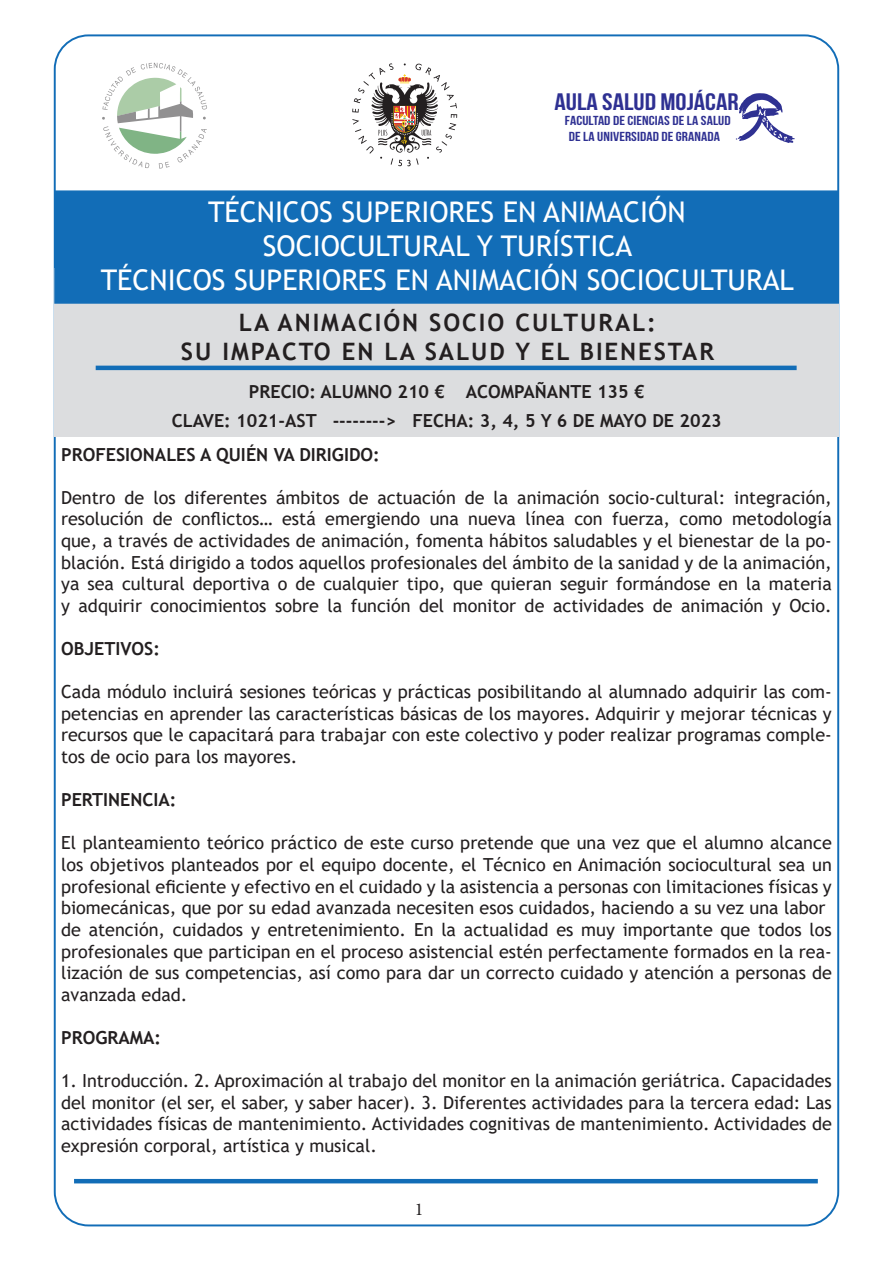
<style>
.page{position:relative;width:893px;height:1263px;background:#fff}
.page>*{position:absolute;margin:0;border:0;box-sizing:border-box;transform-origin:0 0}
.t1{font:28.5px "Trebuchet MS";color:#fff}
.t2{font:700 24px "Trebuchet MS";letter-spacing:.08em;color:#231f20}
.t3{font:23.85px "Bebas Neue";color:#2e3092;scale:1.17 1}
.t4{font:18px/21.6px "Trebuchet MS";color:#231f20;text-align:justify}
.t5{font:700 18px "Trebuchet MS";color:#231f20}
.t6{font:18px "Minion Pro";color:#231f20}
.t7{font:13.05px/15.8px "Bebas Neue";letter-spacing:.005em;color:#2e3092;scale:1.17 1}
</style>
<div class="page">
<hr style="left:74px;top:1179px;width:744px;height:4px;background:#126db7">
<div style="left:54px;top:268px;width:785px;height:169px;background:#dcdddf"></div>
<hr style="left:96px;top:366px;width:701px;height:4px;background:#126db7">
<div style="left:54px;top:190px;width:785px;height:114px;background:#126db7;border:2px solid #126db7"></div>
<svg style="left:352px;top:63px;width:105px;height:103px"></svg>
<svg style="left:102px;top:63px;width:105px;height:106px"></svg>
<svg style="left:736px;top:93px;width:59px;height:50px"></svg>
<p class="t3" style="left:555px;top:88px;width:159px">AULA SALUD MOJÁCAR</p>
<p class="t7" style="left:565px;top:113px;width:143px">FACULTAD DE CIENCIAS DE LA SALUD<br>DE LA UNIVERSIDAD DE GRANADA</p>
<p class="t1" style="left:208px;top:194px;width:479px">TÉCNICOS SUPERIORES EN ANIMACIÓN</p>
<p class="t1" style="left:263px;top:228px;width:371px">SOCIOCULTURAL Y TURÍSTICA</p>
<p class="t1" style="left:101px;top:262px;width:695px">TÉCNICOS SUPERIORES EN ANIMACIÓN SOCIOCULTURAL</p>
<p class="t2" style="left:239px;top:308px;width:419px">LA ANIMACIÓN SOCIO CULTURAL:</p>
<p class="t2" style="left:181px;top:337px;width:535px">SU IMPACTO EN LA SALUD Y EL BIENESTAR</p>
<p class="t5" style="left:249px;top:380px;width:397px">PRECIO: ALUMNO 210 € ACOMPAÑANTE 135 €</p>
<p class="t5" style="left:172px;top:409px;width:551px">CLAVE: 1021-AST --------&gt; FECHA: 3, 4, 5 Y 6 DE MAYO DE 2023</p>
<p class="t5" style="left:61px;top:443px;width:320px">PROFESIONALES A QUIÉN VA DIRIGIDO:</p>
<p class="t4" style="left:61px;top:486px;width:772px">Dentro de los diferentes ámbitos de actuación de la animación socio-cultural: integración,</p>
<p class="t4" style="left:61px;top:508px;width:772px">resolución de conflictos… está emergiendo una nueva línea con fuerza, como metodología que, a través de actividades de animación, fomenta hábitos saludables y el bienestar de la po&shy;blación. Está dirigido a todos aquellos profesionales del ámbito de la sanidad y de la animación, ya sea cultural deportiva o de cualquier tipo, que quieran seguir formándose en la materia y adquirir conocimientos sobre la función del monitor de actividades de animación y Ocio.</p>
<p class="t5" style="left:61px;top:637px;width:100px">OBJETIVOS:</p>
<p class="t4" style="left:61px;top:681px;width:772px">Cada módulo incluirá sesiones teóricas y prácticas posibilitando al alumnado adquirir las com&shy;petencias en aprender las características básicas de los mayores. Adquirir y mejorar técnicas y recursos que le capacitará para trabajar con este colectivo y poder realizar programas comple&shy;tos de ocio para los mayores.</p>
<p class="t5" style="left:61px;top:789px;width:117px">PERTINENCIA:</p>
<p class="t4" style="left:61px;top:832px;width:772px">El planteamiento teórico práctico de este curso pretende que una vez que el alumno alcance los objetivos planteados por el equipo docente, el Técnico en Animación sociocultural sea un profesional eficiente y efectivo en el cuidado y la asistencia a personas con limitaciones físicas y</p>
<p class="t4" style="left:61px;top:897px;width:766px">biomecánicas, que por su edad avanzada necesiten esos cuidados, haciendo a su vez una labor</p>
<p class="t4" style="left:61px;top:918px;width:772px">de atención, cuidados y entretenimiento. En la actualidad es muy importante que todos los profesionales que participan en el proceso asistencial estén perfectamente formados en la rea&shy;lización de sus competencias, así como para dar un correcto cuidado y atención a personas de avanzada edad.</p>
<p class="t5" style="left:61px;top:1026px;width:102px">PROGRAMA:</p>
<p class="t4" style="left:61px;top:1070px;width:772px">1. Introducción. 2. Aproximación al trabajo del monitor en la animación geriátrica. Capacidades del monitor (el ser, el saber, y saber hacer). 3. Diferentes actividades para la tercera edad: Las actividades físicas de mantenimiento. Actividades cognitivas de mantenimiento. Actividades de expresión corporal, artística y musical.</p>
<p class="t6" style="left:415px;top:1197px;width:10px">1</p>
</div>
